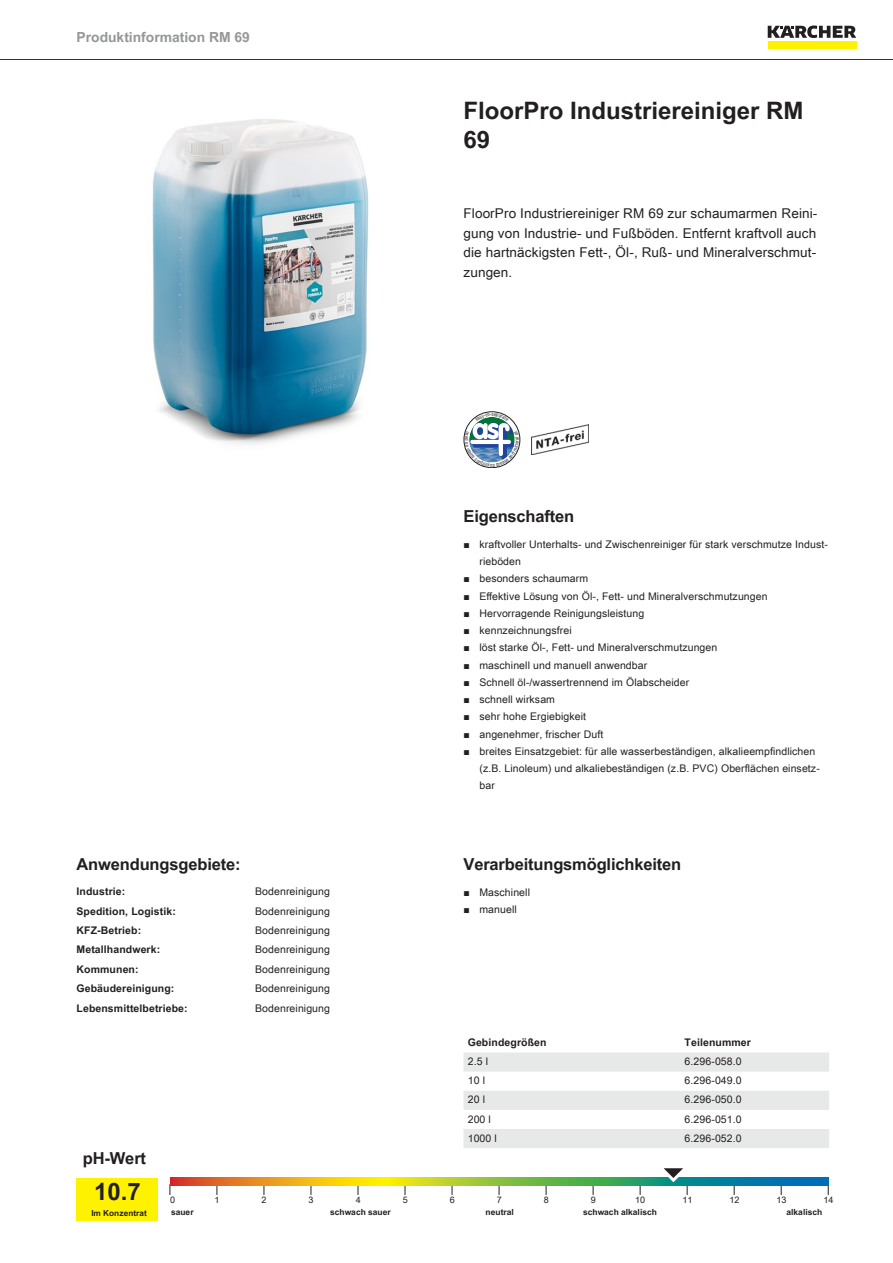
<style>
.page{position:relative;width:893px;height:1263px;background:#fff}
.page>*{position:absolute;margin:0;border:0;box-sizing:border-box;transform-origin:0 0}
.t1{font:700 24px/28.8px "Arial Unicode MS";color:#231f20}
.t2{font:700 16.5px "Arial Unicode MS";letter-spacing:-.01em;color:#231f20}
.t3{font:700 13.8px "Arial Unicode MS";color:#949698}
.t4{font:13.5px/19.5px "Arial Unicode MS";letter-spacing:.01em;color:#231f20;text-align:justify}
.t5{font:10.5px/17.2px "Arial Unicode MS";letter-spacing:.01em;color:#231f20}
.t6{font:700 10.5px "Arial Unicode MS";letter-spacing:.01em;color:#231f20}
.t7{font:9px "Arial Unicode MS";color:#231f20}
.t8{font:700 8.4px "Arial Unicode MS";color:#231f20}
.t9{font:700 8.25px "Arial Unicode MS";color:#231f20}
.s1{font-family:"Arial"}
</style>
<div class="page">
<hr style="left:0;top:59px;width:893px;height:1px;background:#231f20">
<div style="left:768px;top:42px;width:88px;height:7px;background:#fff200"></div>
<svg style="left:768px;top:26px;width:88px;height:12px"></svg>
<img style="left:152px;top:119px;width:217px;height:325px">
<img style="left:531px;top:424px;width:57px;height:30px">
<div style="left:77px;top:1178px;width:81px;height:42px;background:#fff200"></div>
<svg style="left:170px;top:1178px;width:658px;height:8px;background:#8aa348"></svg>
<svg style="left:656px;top:1168px;width:38px;height:27px"></svg>
<svg style="left:463px;top:1052px;width:366px;height:96px"></svg>
<svg style="left:464px;top:412px;width:56px;height:56px"></svg>
<h3 class="t3" style="left:77px;top:27px;width:175px">Produktinformation RM 69</h3>
<h2 class="t2" style="left:77px;top:852px;width:166px">Anwendungsgebiete:</h2>
<p class="t6" style="left:77px;top:884px;width:50px">Industrie:</p>
<p class="t5" style="left:255px;top:882px;width:76px">Bodenreinigung</p>
<p class="t6" style="left:77px;top:903px;width:101px">Spedition, Logistik:</p>
<p class="t5" style="left:255px;top:902px;width:76px">Bodenreinigung</p>
<p class="t6" style="left:77px;top:922px;width:66px">KFZ-Betrieb:</p>
<p class="t5" style="left:255px;top:921px;width:76px">Bodenreinigung</p>
<p class="t6" style="left:77px;top:942px;width:85px">Metallhandwerk:</p>
<p class="t5" style="left:255px;top:941px;width:76px">Bodenreinigung</p>
<p class="t6" style="left:77px;top:961px;width:64px">Kommunen:</p>
<p class="t5" style="left:255px;top:960px;width:76px">Bodenreinigung</p>
<p class="t6" style="left:77px;top:981px;width:99px">Gebäudereinigung:</p>
<p class="t5" style="left:255px;top:980px;width:76px">Bodenreinigung</p>
<p class="t6" style="left:77px;top:1000px;width:113px">Lebensmittelbetriebe:</p>
<p class="t5" style="left:255px;top:999px;width:76px">Bodenreinigung</p>
<h1 class="t1" style="left:463px;top:97px;width:342px">FloorPro Industriereiniger RM<br>69</h1>
<p class="t4" style="left:463px;top:203px;width:355px">FloorPro Industriereiniger RM 69 zur schaumarmen Reini&shy;gung von Industrie- und Fußböden. Entfernt kraftvoll auch die hartnäckigsten Fett-, Öl-, Ruß- und Mineralverschmut&shy;zungen.</p>
<h2 class="t2" style="left:463px;top:504px;width:112px">Eigenschaften</h2>
<p class="t5" style="left:479px;top:535px;width:350px;text-indent:-16px"><span class="s1">■</span> kraftvoller Unterhalts- und Zwischenreiniger für stark verschmutze Indust&shy;rieböden</p>
<p class="t5" style="left:463px;top:570px;width:126px"><span class="s1">■</span> besonders schaumarm</p>
<p class="t5" style="left:463px;top:587px;width:306px"><span class="s1">■</span> Effektive Lösung von Öl-, Fett- und Mineralverschmutzungen</p>
<p class="t5" style="left:463px;top:604px;width:182px"><span class="s1">■</span> Hervorragende Reinigungsleistung</p>
<p class="t5" style="left:463px;top:622px;width:110px"><span class="s1">■</span> kennzeichnungsfrei</p>
<p class="t5" style="left:463px;top:639px;width:255px"><span class="s1">■</span> löst starke Öl-, Fett- und Mineralverschmutzungen</p>
<p class="t5" style="left:463px;top:656px;width:185px"><span class="s1">■</span> maschinell und manuell anwendbar</p>
<p class="t5" style="left:463px;top:673px;width:227px"><span class="s1">■</span> Schnell öl-/wassertrennend im Ölabscheider</p>
<p class="t5" style="left:463px;top:691px;width:93px"><span class="s1">■</span> schnell wirksam</p>
<p class="t5" style="left:463px;top:708px;width:124px"><span class="s1">■</span> sehr hohe Ergiebigkeit</p>
<p class="t5" style="left:463px;top:725px;width:141px"><span class="s1">■</span> angenehmer, frischer Duft</p>
<p class="t5" style="left:479px;top:742px;width:342px;text-indent:-16px"><span class="s1">■</span> breites Einsatzgebiet: für alle wasserbeständigen, alkalieempfindlichen (z.B. Linoleum) und alkaliebeständigen (z.B. PVC) Oberflächen einsetz&shy;bar</p>
<h2 class="t2" style="left:463px;top:852px;width:219px">Verarbeitungsmöglichkeiten</h2>
<p class="t5" style="left:463px;top:883px;width:68px"><span class="s1">■</span> Maschinell</p>
<p class="t5" style="left:463px;top:900px;width:55px"><span class="s1">■</span> manuell</p>
<p class="t6" style="left:468px;top:1034px;width:80px">Gebindegrößen</p>
<p class="t6" style="left:685px;top:1034px;width:68px">Teilenummer</p>
<p class="t5" style="left:468px;top:1052px;width:22px">2.5 l</p>
<p class="t5" style="left:685px;top:1052px;width:59px">6.296-058.0</p>
<p class="t5" style="left:468px;top:1072px;width:19px">10 l</p>
<p class="t5" style="left:685px;top:1072px;width:59px">6.296-049.0</p>
<p class="t5" style="left:468px;top:1091px;width:19px">20 l</p>
<p class="t5" style="left:685px;top:1091px;width:59px">6.296-050.0</p>
<p class="t5" style="left:468px;top:1110px;width:25px">200 l</p>
<p class="t5" style="left:685px;top:1110px;width:59px">6.296-051.0</p>
<p class="t5" style="left:468px;top:1129px;width:31px">1000 l</p>
<p class="t5" style="left:685px;top:1129px;width:59px">6.296-052.0</p>
<h2 class="t2" style="left:83px;top:1146px;width:65px">pH-Wert</h2>
<h1 class="t1" style="left:94px;top:1178px;width:48px">10.7</h1>
<p class="t7" style="left:170px;top:1193px;width:7px">0</p>
<p class="t7" style="left:215px;top:1193px;width:7px">1</p>
<p class="t7" style="left:262px;top:1193px;width:7px">2</p>
<p class="t7" style="left:309px;top:1193px;width:7px">3</p>
<p class="t7" style="left:356px;top:1193px;width:7px">4</p>
<p class="t7" style="left:403px;top:1193px;width:7px">5</p>
<p class="t7" style="left:450px;top:1193px;width:7px">6</p>
<p class="t7" style="left:497px;top:1193px;width:7px">7</p>
<p class="t7" style="left:544px;top:1193px;width:7px">8</p>
<p class="t7" style="left:591px;top:1193px;width:7px">9</p>
<p class="t7" style="left:635px;top:1193px;width:12px">10</p>
<p class="t7" style="left:682px;top:1193px;width:12px">11</p>
<p class="t7" style="left:729px;top:1193px;width:12px">12</p>
<p class="t7" style="left:776px;top:1193px;width:12px">13</p>
<p class="t7" style="left:823px;top:1193px;width:12px">14</p>
<p class="t9" style="left:91px;top:1207px;width:57px">Im Konzentrat</p>
<p class="t8" style="left:171px;top:1206px;width:24px">sauer</p>
<p class="t8" style="left:330px;top:1206px;width:62px">schwach sauer</p>
<p class="t8" style="left:486px;top:1206px;width:30px">neutral</p>
<p class="t8" style="left:583px;top:1206px;width:75px">schwach alkalisch</p>
<p class="t8" style="left:786px;top:1206px;width:37px">alkalisch</p>
</div>
